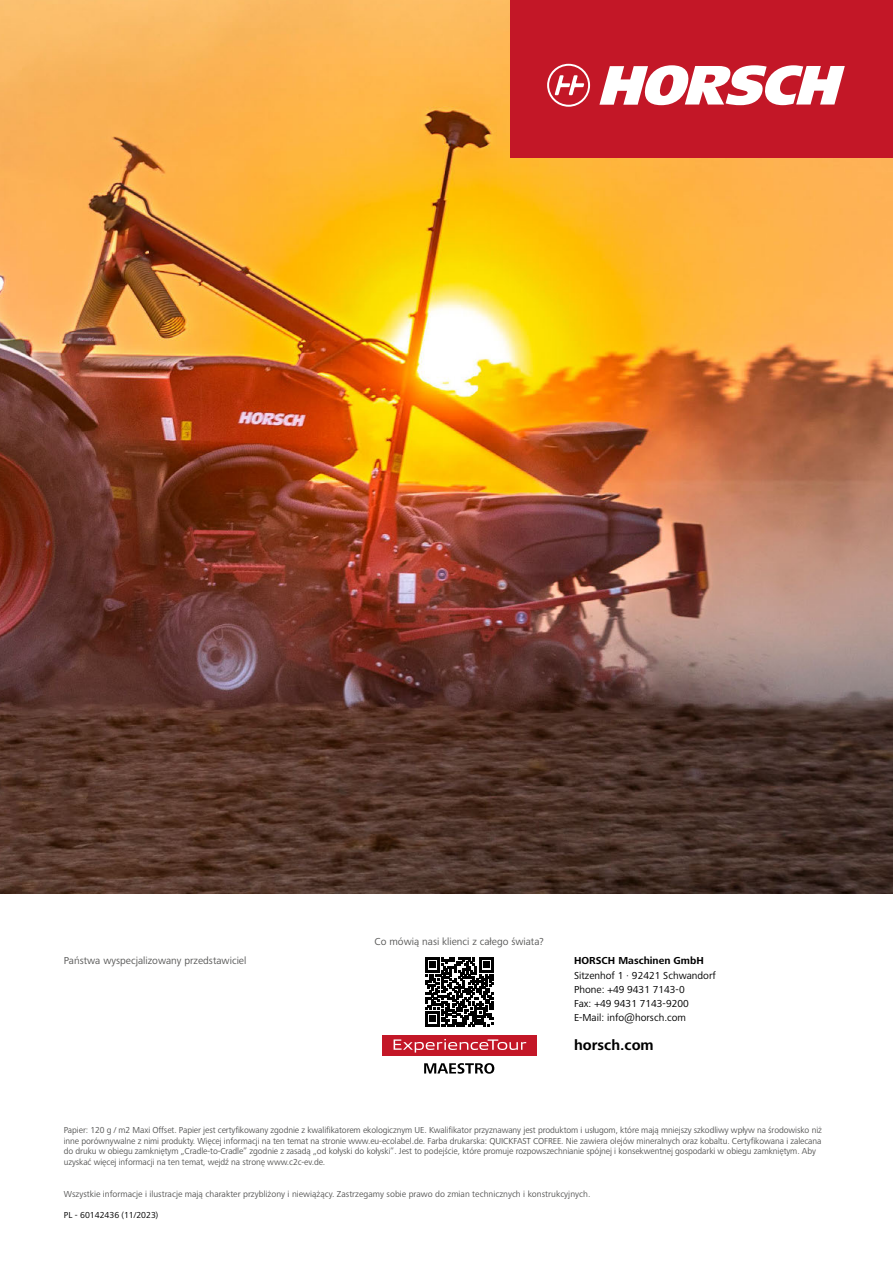
<style>
.page{position:relative;width:893px;height:1263px;background:#fff}
.page>*{position:absolute;margin:0;border:0;box-sizing:border-box;transform-origin:0 0}
.t1{font:700 15px "Frutiger Next LTW1 G";color:#000}
.t2{font:10.5px/14.2px "Frutiger Next LTW1 G";color:#000}
.t3{font:10.5px "Frutiger Next LTW1 G";color:#575756}
.t4{font:700 10.5px "Frutiger Next LTW1 G";color:#000}
.t5{font:9px/10.5px "Frutiger Next LTW1 G";letter-spacing:-.01em;color:#575756}
.ausstattung_BU{font:9px "Frutiger Next LTW1 G";color:#000}
</style>
<div class="page">
<img style="left:0;top:0;width:893px;height:893px">
<div style="left:510px;top:0;width:383px;height:157px;background:#c31727"></div>
<svg style="left:599px;top:65px;width:246px;height:40px"></svg>
<svg style="left:547px;top:64px;width:43px;height:43px"></svg>
<svg style="left:425px;top:958px;width:68px;height:68px"></svg>
<div style="left:382px;top:1035px;width:155px;height:20px;background:#c31727"></div>
<svg style="left:394px;top:1039px;width:132px;height:13px"></svg>
<svg style="left:424px;top:1063px;width:70px;height:11px"></svg>
<p class="t3" style="left:64px;top:955px;width:184px">Państwa wyspecjalizowany przedstawiciel</p>
<p class="t3" style="left:375px;top:936px;width:171px">Co mówią nasi klienci z całego świata?</p>
<p class="t4" style="left:574px;top:955px;width:131px">HORSCH Maschinen GmbH</p>
<p class="t2" style="left:574px;top:968px;width:143px">Sitzenhof 1 · 92421 Schwandorf<br>Phone: +49 9431 7143-0<br>Fax: +49 9431 7143-9200<br>E-Mail: info@horsch.com</p>
<h1 class="t1" style="left:574px;top:1036px;width:81px">horsch.com</h1>
<p class="t5" style="left:64px;top:1125px;width:760px">Papier: 120 g / m2 Maxi Offset. Papier jest certyfikowany zgodnie z kwalifikatorem ekologicznym UE. Kwalifikator przyznawany jest produktom i usługom, które mają mniejszy szkodliwy wpływ na środowisko niż inne porównywalne z nimi produkty. Więcej informacji na ten temat na stronie www.eu-ecolabel.de. Farba drukarska: QUICKFAST COFREE. Nie zawiera olejów mineralnych oraz kobaltu. Certyfikowana i zalecana do druku w obiegu zamkniętym „Cradle-to-Cradle” zgodnie z zasadą „od kołyski do kołyski”. Jest to podejście, które promuje rozpowszechnianie spójnej i konsekwentnej gospodarki w obiegu zamkniętym. Aby uzyskać więcej informacji na ten temat, wejdź na stronę www.c2c-ev.de.</p>
<p class="t5" style="left:64px;top:1189px;width:528px">Wszystkie informacje i ilustracje mają charakter przybliżony i niewiążący. Zastrzegamy sobie prawo do zmian technicznych i konstrukcyjnych.</p>
<p class="ausstattung_BU" style="left:64px;top:1210px;width:96px">PL - 60142436 (11/2023)</p>
</div>
